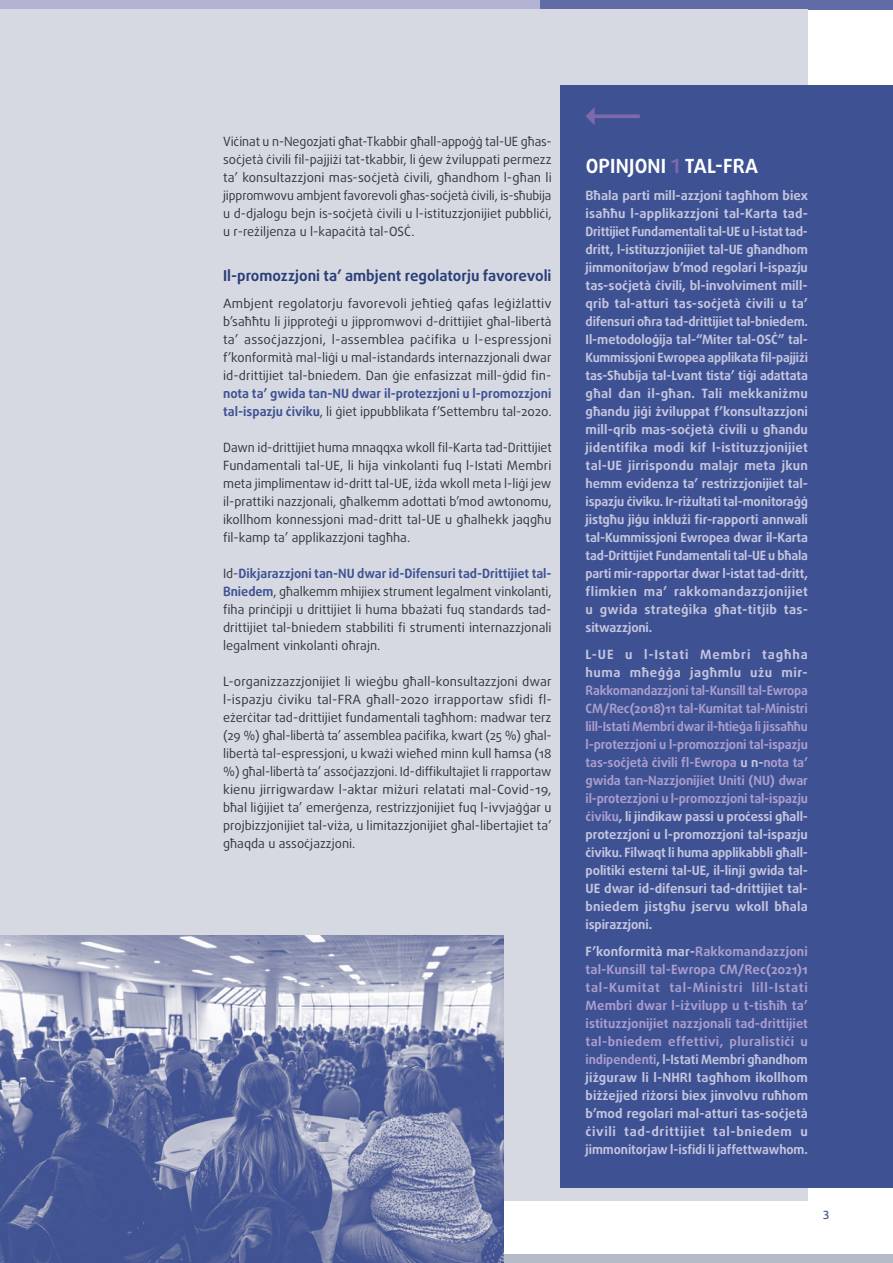
<style>
.page{position:relative;width:893px;height:1263px;background:#fff}
.page>*{position:absolute;margin:0;border:0;box-sizing:border-box;transform-origin:0 0}
.FRA_opinion_title{font:700 19.5px "Daxline Pro";letter-spacing:.01em;color:#fff}
.key_findings_subtitl{font:700 15px "Daxline Pro";color:#2a3f79}
.FRA_opinion_text{font:700 12.75px/18px "Daxline Pro";letter-spacing:.015em;color:#c6c6df;text-align:justify}
.body_text{font:12.75px/18px "Daxline Pro";color:#2f383f;text-align:justify}
.t1{font:500 11.25px "Daxline Pro";color:#3e5293}
.s1{font-weight:700;color:#3e5293}
.s2{color:#7e69ac}
.s3{color:#ab9ecd}
</style>
<div class="page">
<div style="left:0;top:1254px;width:893px;height:9px;background:#b6bbca"></div>
<div style="left:540px;top:0;width:353px;height:10px;background:#616ba5"></div>
<div style="left:0;top:0;width:540px;height:10px;background:#b3b3d4"></div>
<div style="left:0;top:9px;width:808px;height:1192px;background:#d7d9e2"></div>
<div style="left:560px;top:85px;width:333px;height:1103px;background:#3e5293"></div>
<svg style="left:586px;top:107px;width:54px;height:18px"></svg>
<img style="left:1px;top:935px;width:503px;height:328px">
<p class="body_text" style="left:223px;top:132px;width:330px">Viċinat u n-Negozjati għat-Tkabbir għall-appoġġ tal-UE għas&shy;soċjetà ċivili fil-pajjiżi tat-tkabbir, li ġew żviluppati permezz ta’ konsultazzjoni mas-soċjetà ċivili, għandhom l-għan li jippromwovu ambjent favorevoli għas-soċjetà ċivili, is-sħubija u d-djalogu bejn is-soċjetà ċivili u l-istituzzjonijiet pubbliċi, u r-reżiljenza u l-kapaċità tal-OSĊ.</p>
<h2 class="key_findings_subtitl" style="left:223px;top:265px;width:330px">Il-promozzjoni ta’ ambjent regolatorju favorevoli</h2>
<p class="body_text" style="left:223px;top:294px;width:330px">Ambjent regolatorju favorevoli jeħtieġ qafas leġiżlattiv b’saħħtu li jipproteġi u jippromwovi d-drittijiet għal-libertà ta’ assoċjazzjoni, l-assemblea paċifika u l-espressjoni f’konformità mal-liġi u mal-istandards internazzjonali dwar id-drittijiet tal-bniedem. Dan ġie enfasizzat mill-ġdid fin&shy;<span class="s1">nota ta’ gwida tan-NU dwar il-protezzjoni u l-promozzjoni tal-ispazju ċiviku</span>, li ġiet ippubblikata f’Settembru tal-2020.</p>
<p class="body_text" style="left:223px;top:438px;width:330px">Dawn id-drittijiet huma mnaqqxa wkoll fil-Karta tad-Drittijiet Fundamentali tal-UE, li hija vinkolanti fuq l-Istati Membri meta jimplimentaw id-dritt tal-UE, iżda wkoll meta l-liġi jew il-prattiki nazzjonali, għalkemm adottati b’mod awtonomu, ikollhom konnessjoni mad-dritt tal-UE u għalhekk jaqgħu fil-kamp ta’ applikazzjoni tagħha.</p>
<p class="body_text" style="left:223px;top:564px;width:330px">Id-<span class="s1">Dikjarazzjoni tan-NU dwar id-Difensuri tad-Drittijiet tal-Bniedem</span>, għalkemm mhijiex strument legalment vinkolanti, fiha prinċipji u drittijiet li huma bbażati fuq standards tad&shy;drittijiet tal-bniedem stabbiliti fi strumenti internazzjonali legalment vinkolanti oħrajn.</p>
<p class="body_text" style="left:223px;top:672px;width:330px">L-organizzazzjonijiet li wieġbu għall-konsultazzjoni dwar l-ispazju ċiviku tal-FRA għall-2020 irrapportaw sfidi fl&shy;eżerċitar tad-drittijiet fundamentali tagħhom: madwar terz (29 %) għal-libertà ta’ assemblea paċifika, kwart (25 %) għal&shy;libertà tal-espressjoni, u kważi wieħed minn kull ħamsa (18 %) għal-libertà ta’ assoċjazzjoni. Id-diffikultajiet li rrapportaw kienu jirrigwardaw l-aktar miżuri relatati mal-Covid-19, bħal liġijiet ta’ emerġenza, restrizzjonijiet fuq l-ivvjaġġar u projbizzjonijiet tal-viża, u limitazzjonijiet għal-libertajiet ta’ għaqda u assoċjazzjoni.</p>
<p class="FRA_opinion_title" style="left:586px;top:153px;width:174px">OPINJONI <span class="s2">1</span> TAL-FRA</p>
<p class="FRA_opinion_text" style="left:586px;top:186px;width:224px">Bħala parti mill-azzjoni tagħhom biex isaħħu l-applikazzjoni tal-Karta tad-Drittijiet Fundamentali tal-UE u l-istat tad&shy;dritt, l-istituzzjonijiet tal-UE għandhom jimmonitorjaw b’mod regolari l-ispazju tas-soċjetà ċivili, bl-involviment mill&shy;qrib tal-atturi tas-soċjetà ċivili u ta’ difensuri oħra tad-drittijiet tal-bniedem.<br>Il-metodoloġija tal-“Miter tal-OSĊ” tal-Kummissjoni Ewropea applikata fil-pajjiżi tas-Sħubija tal-Lvant tista’ tiġi adattata għal dan il-għan. Tali mekkaniżmu għandu jiġi żviluppat f’konsultazzjoni mill-qrib mas-soċjetà ċivili u għandu jidentifika modi kif l-istituzzjonijiet tal-UE jirrispondu malajr meta jkun hemm evidenza ta’ restrizzjonijiet tal&shy;ispazju ċiviku. Ir-riżultati tal-monitoraġġ jistgħu jiġu inklużi fir-rapporti annwali tal-Kummissjoni Ewropea dwar il-Karta tad-Drittijiet Fundamentali tal-UE u bħala parti mir-rapportar dwar l-istat tad-dritt, flimkien ma’ rakkomandazzjonijiet u gwida strateġika għat-titjib tas&shy;sitwazzjoni.</p>
<p class="FRA_opinion_text" style="left:586px;top:645px;width:224px">L-UE u l-Istati Membri tagħha huma mħeġġa jagħmlu użu mir-<span class="s3">Rakkomandazzjoni tal-Kunsill tal-Ewropa CM/Rec(2018)11 tal-Kumitat tal-Ministri lill-Istati Membri dwar il-ħtieġa li jissaħħu l-protezzjoni u l-promozzjoni tal-ispazju tas-soċjetà ċivili fl-Ewropa</span> u n-<span class="s3">nota ta’ gwida tan-Nazzjonijiet Uniti (NU) dwar il-protezzjoni u l-promozzjoni tal-ispazju ċiviku</span>, li jindikaw passi u proċessi għall&shy;protezzjoni u l-promozzjoni tal-ispazju ċiviku. Filwaqt li huma applikabbli għall&shy;politiki esterni tal-UE, il-linji gwida tal-UE dwar id-difensuri tad-drittijiet tal&shy;bniedem jistgħu jservu wkoll bħala ispirazzjoni.</p>
<p class="FRA_opinion_text" style="left:586px;top:942px;width:224px">F’konformità mar-<span class="s3">Rakkomandazzjoni tal-Kunsill tal-Ewropa CM/Rec(2021)1 tal-Kumitat tal-Ministri lill-Istati Membri dwar l-iżvilupp u t-tisħiħ ta’ istituzzjonijiet nazzjonali tad-drittijiet tal-bniedem effettivi, pluralistiċi u indipendenti</span>, l-Istati Membri għandhom jiżguraw li l-NHRI tagħhom ikollhom biżżejjed riżorsi biex jinvolvu ruħhom b’mod regolari mal-atturi tas-soċjetà ċivili tad-drittijiet tal-bniedem u jimmonitorjaw l-isfidi li jaffettwawhom.</p>
<p class="t1" style="left:823px;top:1207px;width:8px">3</p>
</div>
